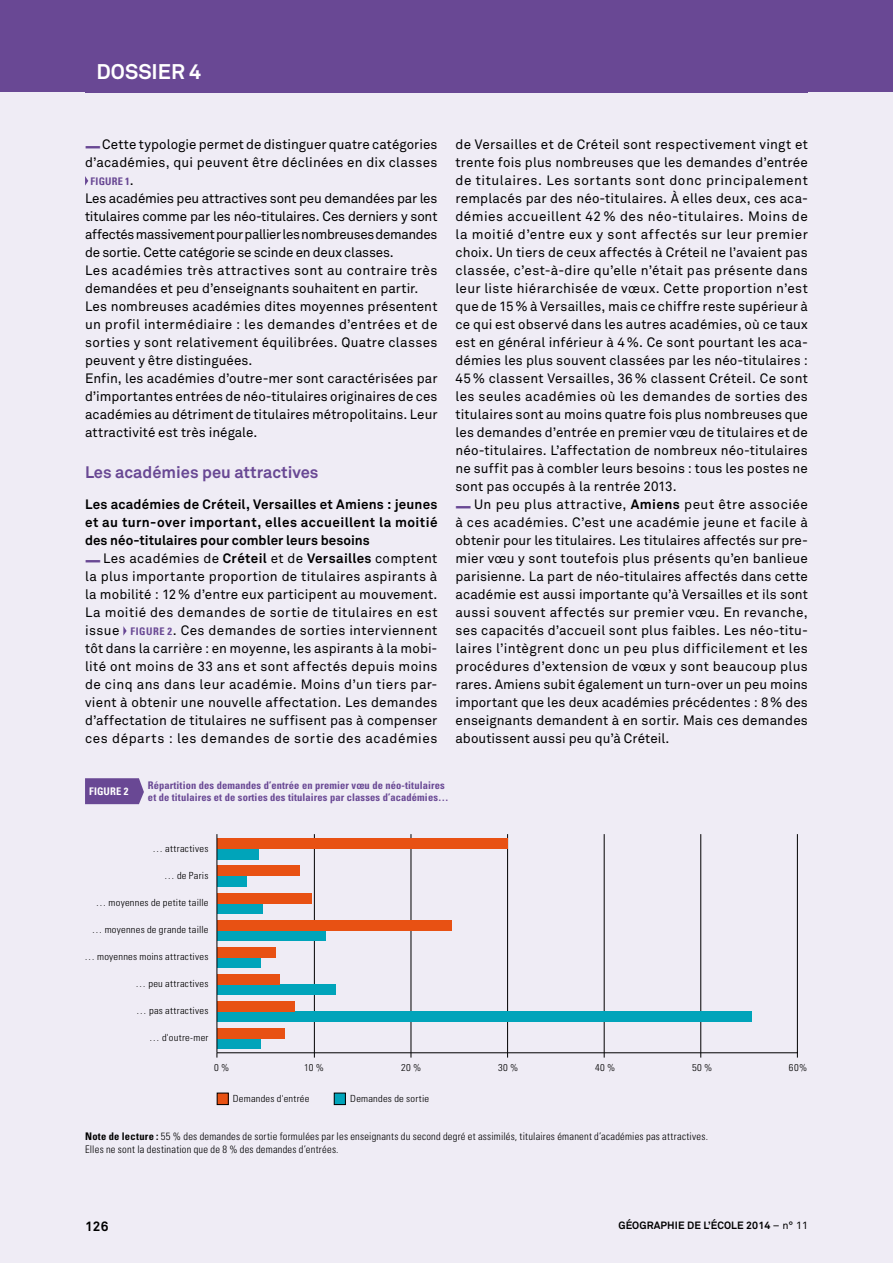
<style>
.page{position:relative;width:893px;height:1263px;background:#efecf5}
.page>*{position:absolute;margin:0;border:0;box-sizing:border-box;transform-origin:0 0}
.t1{font:700 21px "Akkurat";color:#fff}
.t2{font:700 16.5px "Akkurat";color:#694894}
.t3{font:13.5px/18px "Akkurat";letter-spacing:.015em;color:#000}
.t4{font:700 13.5px "Akkurat";color:#000}
.t5{font:300 condensed 10.5px/12.6px "Univers";letter-spacing:.02em;color:#000}
.t6{font:700 condensed 10.5px/12px "Univers";letter-spacing:.01em;color:#694894}
.t7{font:700 10.5px "Akkurat";letter-spacing:.01em;color:#000}
.t8{font:700 condensed 10.5px "Univers";letter-spacing:.01em;color:#fff}
.t9{font:300 condensed 9.9px "Univers";letter-spacing:.025em;color:#000;scale:1.07 1}
.s1{font-family:"Akkurat";font-weight:400;font-stretch:normal;font-size:13.5px;color:#000}
.s2{font-weight:700}
.s3{font-family:"Univers";font-weight:700;font-stretch:condensed;font-size:10.5px;color:#694894}
.s4{font-weight:400}
</style>
<div class="page">
<div style="left:0;top:0;width:893px;height:92px;background:#694894"></div>
<svg style="left:85px;top:176px;width:3px;height:10px"></svg>
<svg style="left:123px;top:626px;width:4px;height:10px"></svg>
<svg style="left:85px;top:778px;width:59px;height:26px;background:#705099"></svg>
<hr style="left:314px;top:834px;width:1px;height:219px;background:#000">
<hr style="left:411px;top:834px;width:1px;height:219px;background:#000">
<hr style="left:507px;top:834px;width:1px;height:219px;background:#000">
<hr style="left:604px;top:834px;width:1px;height:219px;background:#000">
<hr style="left:700px;top:834px;width:1px;height:219px;background:#000">
<hr style="left:797px;top:834px;width:1px;height:219px;background:#000">
<div style="left:217px;top:849px;width:41px;height:10px;background:#00a4ba"></div>
<div style="left:217px;top:876px;width:29px;height:10px;background:#00a4ba"></div>
<div style="left:217px;top:903px;width:46px;height:10px;background:#00a4ba"></div>
<div style="left:217px;top:930px;width:109px;height:10px;background:#00a4ba"></div>
<div style="left:217px;top:957px;width:44px;height:11px;background:#00a4ba"></div>
<div style="left:217px;top:984px;width:119px;height:11px;background:#00a4ba"></div>
<div style="left:217px;top:1011px;width:534px;height:11px;background:#00a4ba"></div>
<div style="left:217px;top:1038px;width:44px;height:11px;background:#00a4ba"></div>
<div style="left:217px;top:839px;width:290px;height:10px;background:#e85113"></div>
<div style="left:217px;top:866px;width:82px;height:10px;background:#e85113"></div>
<div style="left:217px;top:893px;width:95px;height:10px;background:#e85113"></div>
<div style="left:217px;top:920px;width:235px;height:10px;background:#e85113"></div>
<div style="left:217px;top:947px;width:58px;height:10px;background:#e85113"></div>
<div style="left:217px;top:974px;width:63px;height:10px;background:#e85113"></div>
<div style="left:217px;top:1001px;width:78px;height:10px;background:#e85113"></div>
<div style="left:217px;top:1028px;width:68px;height:10px;background:#e85113"></div>
<hr style="left:217px;top:1052px;width:580px;height:1px;background:#000">
<div style="left:217px;top:1093px;width:11px;height:11px;background:#e85113"></div>
<div style="left:217px;top:1093px;width:11px;height:12px;border:1px solid #000"></div>
<div style="left:334px;top:1093px;width:11px;height:11px;background:#00a4ba"></div>
<div style="left:334px;top:1093px;width:11px;height:12px;border:1px solid #000"></div>
<hr style="left:217px;top:834px;width:1px;height:219px;background:#000">
<h1 class="t1" style="left:97px;top:59px;width:106px">DOSSIER 4</h1>
<p class="t3" style="left:85px;top:135px;width:354px"><sup>_</sup>Cette typologie permet de distinguer quatre catégories d’académies, qui peuvent être déclinées en dix classes</p>
<p class="t6" style="left:91px;top:175px;width:12px">Figure</p>
<p class="t6" style="left:125px;top:175px;width:10px">1<span class="s1">.</span></p>
<p class="t3" style="left:85px;top:189px;width:354px">Les académies peu attractives sont peu demandées par les titulaires comme par les néo-titulaires. Ces derniers y sont affectés massivement pour pallier les nombreuses demandes de sortie. Cette catégorie se scinde en deux classes.<br>Les académies très attractives sont au contraire très demandées et peu d’enseignants souhaitent en partir.<br>Les nombreuses académies dites moyennes présentent un profil intermédiaire : les demandes d’entrées et de sorties y sont relativement équilibrées. Quatre classes peuvent y être distinguées.<br>Enfin, les académies d’outre-mer sont caractérisées par d’importantes entrées de néo-titulaires originaires de ces académies au détriment de titulaires métropolitains. Leur attractivité est très inégale.</p>
<p class="t2" style="left:85px;top:461px;width:235px">Les académies peu attractives</p>
<p class="t3" style="left:85px;top:495px;width:354px"><span class="s2">Les académies de Créteil, Versailles et Amiens : jeunes et au turn-over important, elles accueillent la moitié des néo-titulaires pour combler leurs besoins<br></span><sup>_</sup>Les académies de <span class="s2">Créteil</span> et de <span class="s2">Versailles</span> comptent la plus importante proportion de titulaires aspirants à la mobilité : 12% d’entre eux participent au mouvement.<br>La moitié des demandes de sortie de titulaires en est</p>
<p class="t6" style="left:85px;top:625px;width:53px"><span class="s1">issue</span> figure</p>
<p class="t3" style="left:85px;top:621px;width:354px;text-align:justify;text-indent:82px"><span class="s3">2</span>. Ces demandes de sorties interviennent tôt dans la carrière : en moyenne, les aspirants à la mobi&shy;lité ont moins de 33 ans et sont affectés depuis moins de cinq ans dans leur académie. Moins d’un tiers par&shy;vient à obtenir une nouvelle affectation. Les demandes d’affectation de titulaires ne suffisent pas à compenser ces départs : les demandes de sortie des académies</p>
<p class="t3" style="left:455px;top:135px;width:354px">de Versailles et de Créteil sont respectivement vingt et trente fois plus nombreuses que les demandes d’entrée de titulaires. Les sortants sont donc principalement remplacés par des néo-titulaires. À elles deux, ces aca&shy;démies accueillent 42 % des néo-titulaires. Moins de la moitié d’entre eux y sont affectés sur leur premier choix. Un tiers de ceux affectés à Créteil ne l’avaient pas classée, c’est-à-dire qu’elle n’était pas présente dans leur liste hiérarchisée de vœux. Cette proportion n’est que de 15% à Versailles, mais ce chiffre reste supérieur à ce qui est observé dans les autres académies, où ce taux est en général inférieur à 4%. Ce sont pourtant les aca&shy;démies les plus souvent classées par les néo-titulaires :<br>45% classent Versailles, 36% classent Créteil. Ce sont les seules académies où les demandes de sorties des titulaires sont au moins quatre fois plus nombreuses que les demandes d’entrée en premier vœu de titulaires et de néo-titulaires. L’affectation de nombreux néo-titulaires ne suffit pas à combler leurs besoins : tous les postes ne sont pas occupés à la rentrée 2013.<br><sup>_</sup> Un peu plus attractive, <span class="s2">Amiens</span> peut être associée à ces académies. C’est une académie jeune et facile à obtenir pour les titulaires. Les titulaires affectés sur pre&shy;mier vœu y sont toutefois plus présents qu’en banlieue parisienne. La part de néo-titulaires affectés dans cette académie est aussi importante qu’à Versailles et ils sont aussi souvent affectés sur premier vœu. En revanche, ses capacités d’accueil sont plus faibles. Les néo-titu&shy;laires l’intègrent donc un peu plus difficilement et les procédures d’extension de vœux y sont beaucoup plus rares. Amiens subit également un turn-over un peu moins important que les deux académies précédentes : 8% des enseignants demandent à en sortir. Mais ces demandes aboutissent aussi peu qu’à Créteil.</p>
<p class="t8" style="left:89px;top:785px;width:41px">FIGURE 2</p>
<p class="t6" style="left:148px;top:780px;width:302px">Répartition des demandes d’entrée en premier vœu de néo-titulaires et de titulaires et de sorties des titulaires par classes d’académies…</p>
<p class="t9" style="left:152px;top:842px;width:54px">… attractives</p>
<p class="t9" style="left:164px;top:869px;width:43px">… de Paris</p>
<p class="t9" style="left:96px;top:896px;width:107px">… moyennes de petite taille</p>
<p class="t9" style="left:92px;top:923px;width:110px">… moyennes de grande taille</p>
<p class="t9" style="left:84px;top:950px;width:117px">… moyennes moins attractives</p>
<p class="t9" style="left:136px;top:977px;width:70px">… peu attractives</p>
<p class="t9" style="left:136px;top:1004px;width:69px">… pas attractives</p>
<p class="t9" style="left:149px;top:1032px;width:57px">… d'outre-mer</p>
<p class="t9" style="left:214px;top:1061px;width:16px">0 %</p>
<p class="t9" style="left:304px;top:1061px;width:20px">10 %</p>
<p class="t9" style="left:401px;top:1061px;width:20px">20 %</p>
<p class="t9" style="left:498px;top:1061px;width:20px">30 %</p>
<p class="t9" style="left:595px;top:1061px;width:21px">40 %</p>
<p class="t9" style="left:692px;top:1061px;width:20px">50 %</p>
<p class="t9" style="left:789px;top:1061px;width:19px">60%</p>
<p class="t9" style="left:233px;top:1093px;width:73px">Demandes d'entrée</p>
<p class="t9" style="left:350px;top:1093px;width:75px">Demandes de sortie</p>
<p class="t5" style="left:85px;top:1130px;width:624px"><span class="s2">Note de lecture :</span> 55 % des demandes de sortie formulées par les enseignants du second degré et assimilés, titulaires émanent d’académies pas attractives.<br>Elles ne sont la destination que de 8 % des demandes d’entrées.</p>
<p class="t4" style="left:85px;top:1218px;width:25px">126</p>
<p class="t7" style="left:618px;top:1219px;width:191px">Géographie de l’école 2014 <span class="s4">– n° 11</span></p>
</div>
